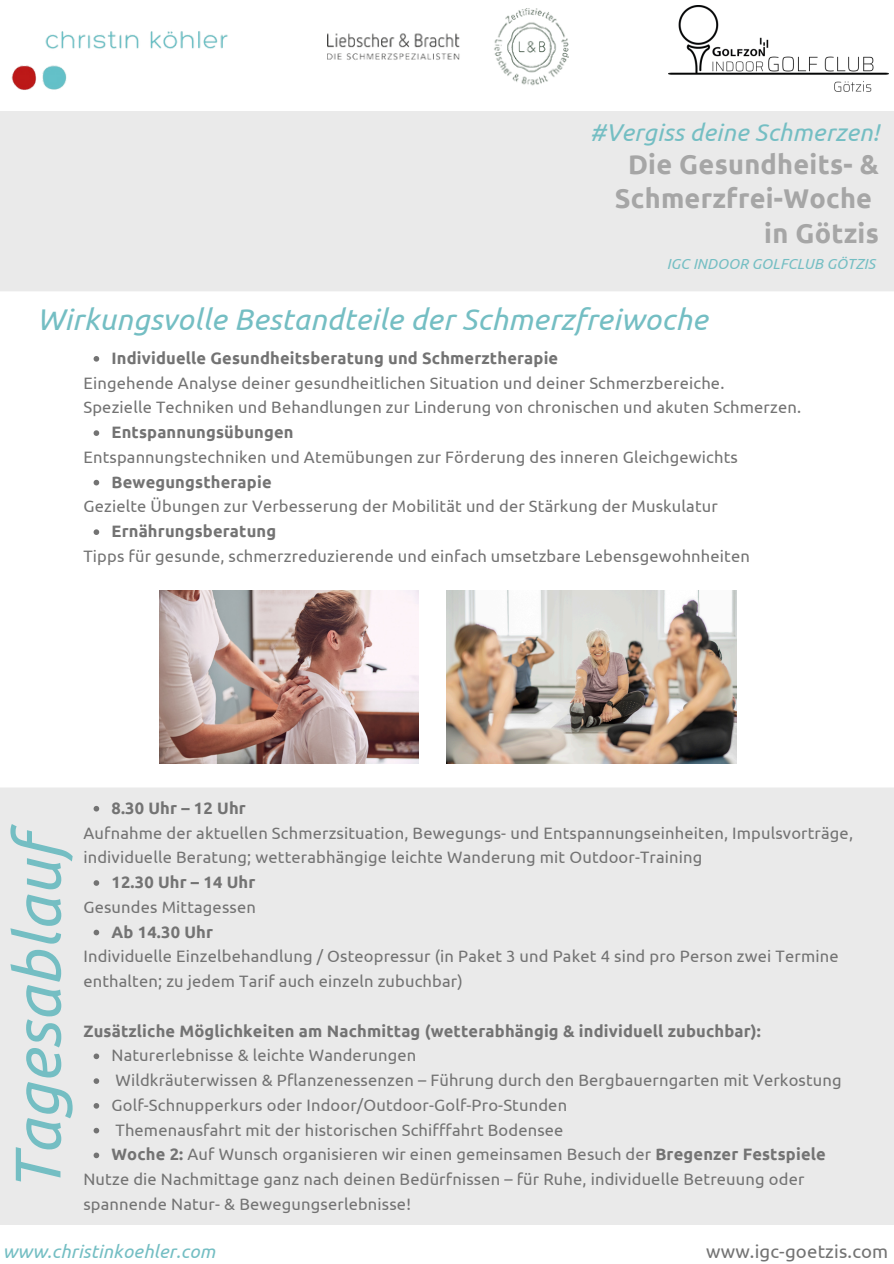
<style>
.page{position:relative;width:894px;height:1264px;background:#fff}
.page>*{position:absolute;margin:0;border:0;box-sizing:border-box;transform-origin:0 0}
.t1{font:italic 64.5px "Ubuntu";color:#74bec3}
.t2{font:italic 30px "Ubuntu";letter-spacing:.01em;color:#74bec3}
.t3{font:700 27.15px/34.5px "Ubuntu";letter-spacing:.01em;color:#a6a6a6;text-align:right}
.t4{font:italic 24.3px "Ubuntu";letter-spacing:.01em;color:#74bec3}
.t5{font:italic 18.6px "Ubuntu";letter-spacing:.01em;color:#74bec3}
.t6{font:18.6px "Ubuntu";letter-spacing:.01em;color:#737373}
.t7{font:16.5px/24.8px "Ubuntu";letter-spacing:.01em;color:#737373}
.t8{font:700 16.5px "Ubuntu";letter-spacing:.01em;color:#737373}
.t9{font:italic 14.55px "Ubuntu";letter-spacing:.01em;color:#74bec3}
.s1{font-weight:700}
</style>
<div class="page">
<div style="left:0;top:787px;width:893px;height:437px;background:#eaeaea"></div>
<img style="left:11px;top:31px;width:217px;height:59px">
<img style="left:668px;top:5px;width:220px;height:87px">
<img style="left:327px;top:9px;width:241px;height:77px">
<img style="left:447px;top:590px;width:289px;height:173px">
<img style="left:159px;top:590px;width:259px;height:173px">
<svg style="left:94px;top:806px;width:5px;height:5px"></svg>
<svg style="left:94px;top:880px;width:5px;height:5px"></svg>
<svg style="left:94px;top:929px;width:5px;height:6px"></svg>
<svg style="left:94px;top:1053px;width:5px;height:6px"></svg>
<svg style="left:94px;top:1078px;width:5px;height:5px"></svg>
<svg style="left:94px;top:1103px;width:5px;height:5px"></svg>
<svg style="left:94px;top:1127px;width:5px;height:6px"></svg>
<svg style="left:94px;top:1152px;width:5px;height:6px"></svg>
<div style="left:0;top:111px;width:893px;height:180px;background:#eaeaea"></div>
<svg style="left:94px;top:356px;width:5px;height:5px"></svg>
<svg style="left:94px;top:430px;width:5px;height:6px"></svg>
<svg style="left:94px;top:480px;width:5px;height:5px"></svg>
<svg style="left:94px;top:529px;width:5px;height:6px"></svg>
<p class="t4" style="left:589px;top:119px;width:290px">#Vergiss deine Schmerzen!</p>
<p class="t3" style="left:614px;top:147px;width:265px">Die Gesundheits- &amp;<br>Schmerzfrei-Woche in Götzis</p>
<h1 class="t9" style="left:666px;top:255px;width:210px">IGC INDOOR GOLFCLUB GÖTZIS</h1>
<p class="t2" style="left:37px;top:302px;width:672px">Wirkungsvolle Bestandteile der Schmerzfreiwoche</p>
<p class="t8" style="left:111px;top:348px;width:448px">Individuelle Gesundheitsberatung und Schmerztherapie</p>
<p class="t7" style="left:83px;top:370px;width:642px">Eingehende Analyse deiner gesundheitlichen Situation und deiner Schmerzbereiche.</p>
<p class="t7" style="left:83px;top:395px;width:719px">Spezielle Techniken und Behandlungen zur Linderung von chronischen und akuten Schmerzen.</p>
<p class="t8" style="left:111px;top:423px;width:183px">Entspannungsübungen</p>
<p class="t7" style="left:83px;top:444px;width:655px">Entspannungstechniken und Atemübungen zur Förderung des inneren Gleichgewichts</p>
<p class="t8" style="left:111px;top:472px;width:162px">Bewegungstherapie</p>
<h6 class="t7" style="left:83px;top:494px;width:635px">Gezielte Übungen zur Verbesserung der Mobilität und der Stärkung der Muskulatur</h6>
<p class="t8" style="left:111px;top:522px;width:166px">Ernährungsberatung</p>
<p class="t7" style="left:83px;top:543px;width:667px">Tipps für gesunde, schmerzreduzierende und einfach umsetzbare Lebensgewohnheiten</p>
<p class="t8" style="left:111px;top:798px;width:136px">8.30 Uhr – 12 Uhr</p>
<p class="t7" style="left:83px;top:820px;width:770px">Aufnahme der aktuellen Schmerzsituation, Bewegungs- und Entspannungseinheiten, Impulsvorträge, individuelle Beratung; wetterabhängige leichte Wanderung mit Outdoor-Training</p>
<h4 class="t8" style="left:111px;top:872px;width:145px">12.30 Uhr – 14 Uhr</h4>
<h2 class="t7" style="left:83px;top:894px;width:174px">Gesundes Mittagessen</h2>
<p class="t8" style="left:111px;top:922px;width:103px">Ab 14.30 Uhr</p>
<h3 class="t7" style="left:83px;top:943px;width:756px">Individuelle Einzelbehandlung / Osteopressur (in Paket 3 und Paket 4 sind pro Person zwei Termine enthalten; zu jedem Tarif auch einzeln zubuchbar)</h3>
<p class="t8" style="left:83px;top:1021px;width:678px">Zusätzliche Möglichkeiten am Nachmittag (wetterabhängig &amp; individuell zubuchbar):</p>
<p class="t7" style="left:111px;top:1042px;width:306px">Naturerlebnisse &amp; leichte Wanderungen</p>
<p class="t7" style="left:115px;top:1067px;width:727px">Wildkräuterwissen &amp; Pflanzenessenzen – Führung durch den Bergbauerngarten mit Verkostung</p>
<p class="t7" style="left:111px;top:1092px;width:457px">Golf-Schnupperkurs oder Indoor/Outdoor-Golf-Pro-Stunden</p>
<p class="t7" style="left:115px;top:1117px;width:449px">Themenausfahrt mit der historischen Schifffahrt Bodensee</p>
<p class="t7" style="left:111px;top:1141px;width:715px"><span class="s1">Woche 2:</span> Auf Wunsch organisieren wir einen gemeinsamen Besuch der <span class="s1">Bregenzer Festspiele</span></p>
<p class="t7" style="left:83px;top:1166px;width:722px">Nutze die Nachmittage ganz nach deinen Bedürfnissen – für Ruhe, individuelle Betreuung oder spannende Natur- &amp; Bewegungserlebnisse!</p>
<p class="t5" style="left:3px;top:1240px;width:214px">www.christinkoehler.com</p>
<p class="t6" style="left:706px;top:1240px;width:183px">www.igc-goetzis.com</p>
<p class="t1" style="left:0;top:1192px;width:357px;rotate:-90deg">Tagesablauf</p>
</div>
